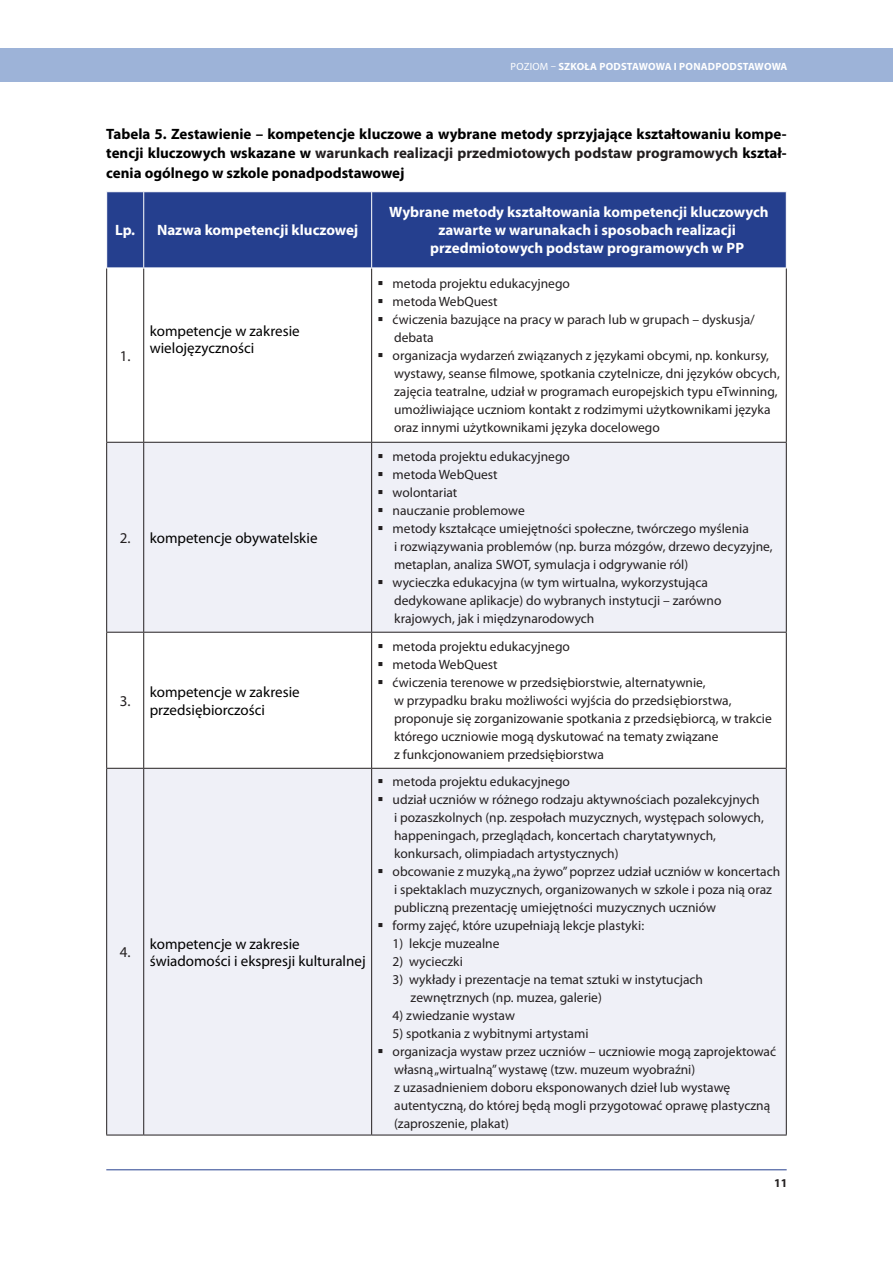
<style>
.page{position:relative;width:893px;height:1263px;background:#fff}
.page>*{position:absolute;margin:0;border:0;box-sizing:border-box;transform-origin:0 0}
.NAGLOWEK_1_1_1{font:700 15px/19.5px "Myriad Pro";color:#000;text-align:justify}
.t1{font:700 15px "Myriad Pro";color:#fff}
.t2{font:15px/17.2px "Myriad Pro";color:#000}
.t3{font:15px "Myriad Pro";color:#231f20}
.List_Paragraph{font:13.5px/18px "Myriad Pro";color:#231f20}
.t4{font:700 12px "Myriad Pro";color:#231f20}
.t5{font:700 10.5px "Myriad Pro";letter-spacing:.02em;color:#fff}
.s1{font-weight:400}
.s2{color:#231f20}
</style>
<div class="page">
<hr style="left:106px;top:1169px;width:681px;height:1px;background:#253f8e">
<div style="left:0;top:49px;width:893px;height:33px;background:#9db3d8"></div>
<div style="left:107px;top:192px;width:679px;height:75px;background:#253f8e"></div>
<svg style="left:107px;top:443px;width:679px;height:692px;fill:#eff0f7"></svg>
<hr style="left:106px;top:268px;width:1px;height:174px;background:#231f20">
<hr style="left:143px;top:268px;width:1px;height:174px;background:#231f20">
<hr style="left:371px;top:268px;width:1px;height:174px;background:#231f20">
<hr style="left:786px;top:268px;width:1px;height:174px;background:#231f20">
<hr style="left:106px;top:633px;width:1px;height:135px;background:#231f20">
<hr style="left:143px;top:633px;width:1px;height:135px;background:#231f20">
<hr style="left:371px;top:633px;width:1px;height:135px;background:#231f20">
<hr style="left:786px;top:633px;width:1px;height:135px;background:#231f20">
<hr style="left:143px;top:192px;width:1px;height:75px;background:#fff">
<hr style="left:371px;top:192px;width:1px;height:75px;background:#fff">
<hr style="left:106px;top:442px;width:38px;height:1px;background:#231f20">
<hr style="left:106px;top:443px;width:1px;height:189px;background:#231f20">
<hr style="left:106px;top:632px;width:38px;height:1px;background:#231f20">
<hr style="left:144px;top:442px;width:228px;height:1px;background:#231f20">
<hr style="left:143px;top:443px;width:1px;height:189px;background:#231f20">
<hr style="left:144px;top:632px;width:228px;height:1px;background:#231f20">
<hr style="left:372px;top:442px;width:415px;height:1px;background:#231f20">
<hr style="left:371px;top:443px;width:1px;height:189px;background:#231f20">
<hr style="left:786px;top:443px;width:1px;height:189px;background:#231f20">
<hr style="left:372px;top:632px;width:415px;height:1px;background:#231f20">
<hr style="left:106px;top:768px;width:38px;height:1px;background:#231f20">
<hr style="left:106px;top:769px;width:1px;height:366px;background:#231f20">
<hr style="left:106px;top:1135px;width:38px;height:1px;background:#231f20">
<hr style="left:144px;top:768px;width:228px;height:1px;background:#231f20">
<hr style="left:143px;top:769px;width:1px;height:366px;background:#231f20">
<hr style="left:144px;top:1135px;width:228px;height:1px;background:#231f20">
<hr style="left:372px;top:768px;width:415px;height:1px;background:#231f20">
<hr style="left:371px;top:769px;width:1px;height:366px;background:#231f20">
<hr style="left:786px;top:769px;width:1px;height:366px;background:#231f20">
<hr style="left:372px;top:1135px;width:415px;height:1px;background:#231f20">
<svg style="left:384px;top:461px;width:13px;height:1px"></svg>
<svg style="left:384px;top:479px;width:13px;height:1px"></svg>
<svg style="left:384px;top:497px;width:13px;height:1px"></svg>
<svg style="left:384px;top:515px;width:13px;height:1px"></svg>
<svg style="left:384px;top:533px;width:13px;height:1px"></svg>
<svg style="left:384px;top:587px;width:13px;height:1px"></svg>
<svg style="left:384px;top:651px;width:13px;height:1px"></svg>
<svg style="left:384px;top:669px;width:13px;height:1px"></svg>
<svg style="left:384px;top:687px;width:13px;height:1px"></svg>
<svg style="left:384px;top:786px;width:13px;height:1px"></svg>
<svg style="left:384px;top:804px;width:13px;height:1px"></svg>
<svg style="left:384px;top:876px;width:13px;height:1px"></svg>
<svg style="left:384px;top:930px;width:13px;height:1px"></svg>
<svg style="left:384px;top:1056px;width:13px;height:1px"></svg>
<p class="t5" style="left:510px;top:59px;width:206px"><span class="s1">POZIOM –</span> SZKOŁA PODSTAW WA I PONAD</p>
<p class="t5" style="left:626px;top:59px;width:163px"><span class="s1">POZIOM –</span> SZKOŁA PODSTAWOWA</p>
<p class="NAGLOWEK_1_1_1" style="left:106px;top:124px;width:682px">Tabela 5. Zestawienie – kompetencje kluczowe a wybrane metody sprzyjające kształtowaniu kompe&shy;tencji kluczowych wskazane w <span class="s2">warunkach realizacji przedmiotowych podstaw programowych</span> kształ&shy;cenia ogólnego w szkole ponadpodstawowej</p>
<p class="t1" style="left:115px;top:221px;width:22px">Lp.</p>
<p class="t1" style="left:157px;top:221px;width:203px">Nazwa kompetencji kluczowej</p>
<p class="t3" style="left:120px;top:346px;width:12px">1.</p>
<p class="t2" style="left:150px;top:322px;width:151px">kompetencje w zakresie wielojęzyczności</p>
<p class="t3" style="left:120px;top:529px;width:12px">2.</p>
<p class="t2" style="left:150px;top:529px;width:169px">kompetencje obywatelskie</p>
<p class="t3" style="left:120px;top:692px;width:12px">3.</p>
<p class="t2" style="left:150px;top:683px;width:151px">kompetencje w zakresie przedsiębiorczości</p>
<p class="t3" style="left:120px;top:943px;width:12px">4.</p>
<p class="t2" style="left:150px;top:935px;width:217px">kompetencje w zakresie świadomości i ekspresji kulturalnej</p>
<p class="t1" style="left:389px;top:203px;width:381px">Wybrane metody kształtowania kompetencji kluczowych</p>
<p class="t1" style="left:438px;top:221px;width:299px">zawarte w warunakach i sposobach realizacji</p>
<p class="t1" style="left:430px;top:239px;width:315px">przedmiotowych podstaw programowych w PP</p>
<p class="List_Paragraph" style="left:378px;top:274px;width:194px">▪ metoda projektu edukacyjnego</p>
<p class="List_Paragraph" style="left:378px;top:292px;width:122px">▪ metoda WebQuest</p>
<p class="List_Paragraph" style="left:394px;top:310px;width:362px;text-indent:-17px">▪ ćwiczenia bazujące na pracy w parach lub w grupach – dyskusja/ debata</p>
<p class="List_Paragraph" style="left:394px;top:346px;width:387px;text-indent:-17px">▪ organizacja wydarzeń związanych z językami obcymi, np. konkursy, wystawy, seanse filmowe, spotkania czytelnicze, dni języków obcych, zajęcia teatralne, udział w programach europejskich typu eTwinning, umożliwiające uczniom kontakt z rodzimymi użytkownikami języka oraz innymi użytkownikami języka docelowego</p>
<p class="List_Paragraph" style="left:378px;top:447px;width:194px">▪ metoda projektu edukacyjnego</p>
<p class="List_Paragraph" style="left:378px;top:465px;width:122px">▪ metoda WebQuest</p>
<p class="List_Paragraph" style="left:378px;top:483px;width:81px">▪ wolontariat</p>
<p class="List_Paragraph" style="left:378px;top:501px;width:149px">▪ nauczanie problemowe</p>
<p class="List_Paragraph" style="left:394px;top:519px;width:380px;text-indent:-17px">▪ metody kształcące umiejętności społeczne, twórczego myślenia<br>i rozwiązywania problemów (np. burza mózgów, drzewo decyzyjne, metaplan, analiza SWOT, symulacja i odgrywanie ról)</p>
<p class="List_Paragraph" style="left:394px;top:573px;width:329px;text-indent:-17px">▪ wycieczka edukacyjna (w tym wirtualna, wykorzystująca dedykowane aplikacje) do wybranych instytucji – zarówno krajowych, jak i międzynarodowych</p>
<p class="List_Paragraph" style="left:378px;top:637px;width:194px">▪ metoda projektu edukacyjnego</p>
<p class="List_Paragraph" style="left:378px;top:655px;width:122px">▪ metoda WebQuest</p>
<p class="List_Paragraph" style="left:394px;top:673px;width:379px;text-indent:-17px">▪ ćwiczenia terenowe w przedsiębiorstwie, alternatywnie,<br>w przypadku braku możliwości wyjścia do przedsiębiorstwa, proponuje się zorganizowanie spotkania z przedsiębiorcą, w trakcie którego uczniowie mogą dyskutować na tematy związane<br>z funkcjonowaniem przedsiębiorstwa</p>
<p class="List_Paragraph" style="left:378px;top:772px;width:194px">▪ metoda projektu edukacyjnego</p>
<p class="List_Paragraph" style="left:394px;top:790px;width:371px;text-indent:-17px">▪ udział uczniów w różnego rodzaju aktywnościach pozalekcyjnych i pozaszkolnych (np. zespołach muzycznych, występach solowych, happeningach, przeglądach, koncertach charytatywnych, konkursach, olimpiadach artystycznych)</p>
<p class="List_Paragraph" style="left:394px;top:862px;width:388px;text-indent:-17px">▪ obcowanie z muzyką „na żywo” poprzez udział uczniów w koncertach i spektaklach muzycznych, organizowanych w szkole i poza nią oraz publiczną prezentację umiejętności muzycznych uczniów</p>
<p class="List_Paragraph" style="left:378px;top:916px;width:268px">▪ formy zajęć, które uzupełniają lekcje plastyki:</p>
<p class="List_Paragraph" style="left:393px;top:934px;width:108px">1) lekcje muzealne</p>
<p class="List_Paragraph" style="left:393px;top:952px;width:72px">2) wycieczki</p>
<p class="List_Paragraph" style="left:411px;top:970px;width:294px;text-indent:-18px">3) wykłady i prezentacje na temat sztuki w instytucjach zewnętrznych (np. muzea, galerie)</p>
<p class="List_Paragraph" style="left:393px;top:1006px;width:124px">4) zwiedzanie wystaw</p>
<p class="List_Paragraph" style="left:393px;top:1024px;width:197px">5) spotkania z wybitnymi artystami</p>
<p class="List_Paragraph" style="left:394px;top:1042px;width:383px;text-indent:-17px">▪ organizacja wystaw przez uczniów – uczniowie mogą zaprojektować własną „wirtualną” wystawę (tzw. muzeum wyobraźni)<br>z uzasadnieniem doboru eksponowanych dzieł lub wystawę autentyczną, do której będą mogli przygotować oprawę plastyczną (zaproszenie, plakat)</p>
<p class="t4" style="left:774px;top:1175px;width:15px">11</p>
</div>
